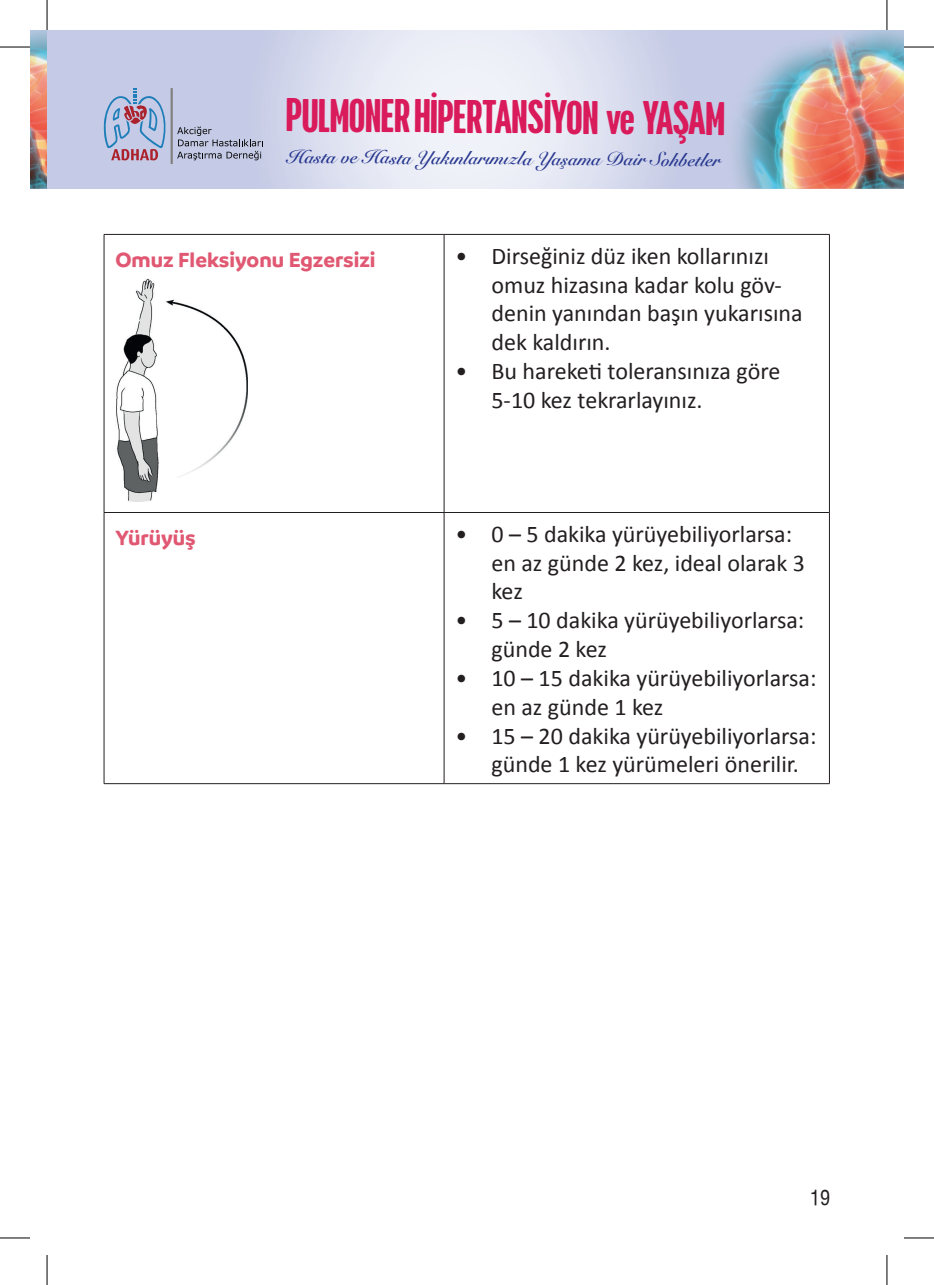
<style>
.page{position:relative;width:934px;height:1285px;background:#fff}
.page>*{position:absolute;margin:0;border:0;box-sizing:border-box;transform-origin:0 0}
.t1{font:500 44px "Cervo Neue Con";letter-spacing:-.03em;color:#d91a5b}
.t2{font:24px/28.8px "Calibri";color:#231f20}
.t3{font:700 22px "Branding SF";color:#e05872}
.t4{font:20px "Helvetica Cond";color:#231f20}
.t5{font:700 18.6px "Snell Roundhand";color:#283890}
</style>
<div class="page">
<img style="left:30px;top:30px;width:17px;height:159px">
<svg style="left:47px;top:30px;width:644px;height:159px;background:#d8dcee"></svg>
<svg style="left:103px;top:88px;width:64px;height:72px;background:#abadcb"></svg>
<hr style="left:170px;top:88px;width:3px;height:76px;background:#808180">
<svg style="left:177px;top:126px;width:85px;height:34px;background:#a9aec4"></svg>
<img style="left:691px;top:30px;width:212px;height:159px">
<hr style="left:104px;top:234px;width:340px;height:1px;background:#231f20">
<hr style="left:104px;top:235px;width:1px;height:277px;background:#231f20">
<hr style="left:444px;top:234px;width:385px;height:1px;background:#231f20">
<hr style="left:443px;top:235px;width:1px;height:277px;background:#231f20">
<hr style="left:828px;top:235px;width:1px;height:277px;background:#231f20">
<hr style="left:104px;top:512px;width:340px;height:1px;background:#231f20">
<hr style="left:104px;top:513px;width:1px;height:270px;background:#231f20">
<hr style="left:444px;top:512px;width:385px;height:1px;background:#231f20">
<hr style="left:443px;top:513px;width:1px;height:270px;background:#231f20">
<hr style="left:828px;top:513px;width:1px;height:270px;background:#231f20">
<hr style="left:104px;top:783px;width:340px;height:1px;background:#231f20">
<hr style="left:444px;top:783px;width:385px;height:1px;background:#231f20">
<img style="left:116px;top:279px;width:131px;height:222px">
<hr style="left:0;top:47px;width:30px;height:1px;background:#000">
<hr style="left:903px;top:47px;width:30px;height:1px;background:#000">
<hr style="left:0;top:1237px;width:30px;height:1px;background:#000">
<hr style="left:903px;top:1237px;width:30px;height:1px;background:#000">
<hr style="left:47px;top:0;width:1px;height:30px;background:#000">
<hr style="left:47px;top:1255px;width:1px;height:30px;background:#000">
<hr style="left:886px;top:0;width:1px;height:30px;background:#000">
<hr style="left:886px;top:1255px;width:1px;height:30px;background:#000">
<h1 class="t1" style="left:285px;top:89px;width:441px">PULMONER HİPERTANSİYON ve YAŞAM</h1>
<p class="t5" style="left:287px;top:142px;width:434px">Hasta ve Hasta Yakınlarımızla Yaşama Dair Sohbetler</p>
<p class="t3" style="left:115px;top:247px;width:261px">Omuz Fleksiyonu Egzersizi</p>
<p class="t2" style="left:491px;top:240px;width:312px;text-indent:-36px">• Dirseğiniz düz iken kollarınızı omuz hizasına kadar kolu göv&shy;denin yanından başın yukarısına dek kaldırın.</p>
<p class="t2" style="left:491px;top:355px;width:290px;text-indent:-36px">• Bu hareketi toleransınıza göre<br>5-10 kez tekrarlayınız.</p>
<p class="t3" style="left:115px;top:525px;width:82px">Yürüyüş</p>
<p class="t2" style="left:491px;top:518px;width:315px;text-indent:-36px">• 0 – 5 dakika yürüyebiliyorlarsa: en az günde 2 kez, ideal olarak 3 kez</p>
<p class="t2" style="left:491px;top:605px;width:314px;text-indent:-36px">• 5 – 10 dakika yürüyebiliyorlarsa: günde 2 kez</p>
<p class="t2" style="left:491px;top:662px;width:326px;text-indent:-36px">• 10 – 15 dakika yürüyebiliyorlarsa: en az günde 1 kez</p>
<p class="t2" style="left:491px;top:720px;width:326px;text-indent:-36px">• 15 – 20 dakika yürüyebiliyorlarsa: günde 1 kez yürümeleri önerilir.</p>
<p class="t4" style="left:809px;top:1185px;width:21px">19</p>
</div>
